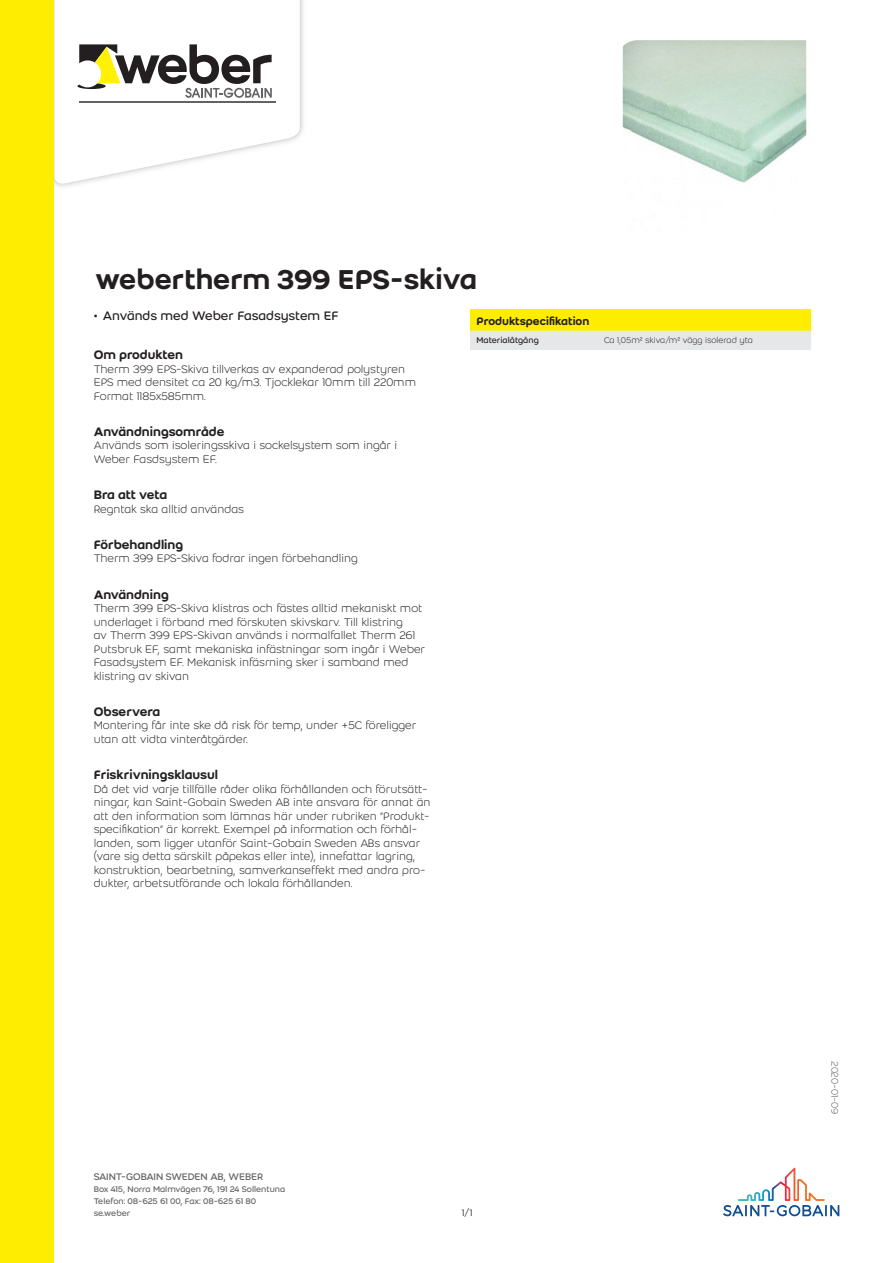
<style>
.page{position:relative;width:893px;height:1263px;background:#fff}
.page>*{position:absolute;margin:0;border:0;box-sizing:border-box;transform-origin:0 0}
.Product_name{font:500 30px "Weber";color:#231f20}
.Second_header{font:500 13.5px "Weber";color:#231f20}
.t1{font:13.5px "Weber";color:#231f20}
.Second_header-2{font:500 13.5px "Weber";letter-spacing:-.02em;color:#231f20}
.Body_text{font:300 12px/13.5px "Weber";color:#231f20}
.header_1{font:500 12px "Weber";color:#231f20}
.Address_-_company{font:10.5px "Weber";letter-spacing:-.01em;color:#636366}
.Last_modification_da{font:300 10.5px "Weber";letter-spacing:-.02em;color:#636366}
.Paging{font:10.5px "Weber";color:#636366}
.Address{font:9px "Weber";letter-spacing:-.005em;color:#636366}
.column_2{font:300 9px "Weber";color:#231f20}
.column_1{font:9px "Weber";color:#231f20}
</style>
<div class="page">
<img style="left:54px;top:0;width:250px;height:187px">
<svg style="left:55px;top:0;width:245px;height:186px"></svg>
<hr style="left:79px;top:101px;width:196px;height:1px;background:#636366">
<svg style="left:77px;top:44px;width:195px;height:54px"></svg>
<div style="left:0;top:0;width:54px;height:1263px;background:#ffed00"></div>
<svg style="left:723px;top:1168px;width:116px;height:48px"></svg>
<img style="left:622px;top:40px;width:185px;height:143px">
<hr style="left:470px;top:349px;width:128px;height:1px;background:#e6e7e9">
<svg style="left:470px;top:310px;width:341px;height:39px"></svg>
<hr style="left:598px;top:349px;width:213px;height:1px;background:#e6e7e9">
<p class="Product_name" style="left:95px;top:257px;width:384px">webertherm 399 EPS-skiva</p>
<p class="t1" style="left:94px;top:306px;width:246px">• Används med Weber Fasadsystem EF</p>
<p class="Second_header" style="left:94px;top:345px;width:91px">Om produkten</p>
<p class="Body_text" style="left:94px;top:362px;width:324px">Therm 399 EPS-Skiva tillverkas av expanderad polystyren<br>EPS med densitet ca 20 kg/m3. Tjocklekar 10mm till 220mm<br>Format 1185x585mm.</p>
<p class="Second_header" style="left:94px;top:422px;width:132px">Användningsområde</p>
<p class="Body_text" style="left:94px;top:438px;width:305px">Används som isoleringsskiva i sockelsystem som ingår i<br>Weber Fasdsystem EF.</p>
<p class="Second_header-2" style="left:94px;top:485px;width:75px">Bra att veta</p>
<p class="Body_text" style="left:94px;top:502px;width:152px">Regntak ska alltid användas</p>
<p class="Second_header" style="left:94px;top:535px;width:91px">Förbehandling</p>
<p class="Body_text" style="left:94px;top:551px;width:266px">Therm 399 EPS-Skiva fodrar ingen förbehandling</p>
<p class="Second_header" style="left:94px;top:584px;width:77px">Användning</p>
<p class="Body_text" style="left:94px;top:601px;width:333px">Therm 399 EPS-Skiva klistras och fästes alltid mekaniskt mot underlaget i förband med förskuten skivskarv. Till klistring<br>av Therm 399 EPS-Skivan används i normalfallet Therm 261<br>Putsbruk EF, samt mekaniska infästningar som ingår i Weber Fasadsystem EF. Mekanisk infäsrning sker i samband med klistring av skivan</p>
<p class="Second_header" style="left:94px;top:702px;width:68px">Observera</p>
<p class="Body_text" style="left:94px;top:718px;width:324px">Montering får inte ske då risk för temp, under +5C föreligger utan att vidta vinteråtgärder.</p>
<p class="Second_header" style="left:94px;top:765px;width:126px">Friskrivningsklausul</p>
<p class="Body_text" style="left:94px;top:782px;width:338px">Då det vid varje tillfälle råder olika förhållanden och förutsätt&shy;ningar, kan Saint-Gobain Sweden AB inte ansvara för annat än att den information som lämnas här under rubriken ”Produkt&shy;specifikation” är korrekt. Exempel på information och förhål&shy;landen, som ligger utanför Saint-Gobain Sweden ABs ansvar (vare sig detta särskilt påpekas eller inte), innefattar lagring, konstruktion, bearbetning, samverkanseffekt med andra pro&shy;dukter, arbetsutförande och lokala förhållanden.</p>
<p class="header_1" style="left:476px;top:312px;width:114px">Produktspecifikation</p>
<p class="column_1" style="left:476px;top:334px;width:64px">Materialåtgång</p>
<p class="column_2" style="left:604px;top:334px;width:150px">Ca 1,05m² skiva/m² vägg isolerad yta</p>
<p class="Address_-_company" style="left:94px;top:1169px;width:171px">SAINT-GOBAIN SWEDEN AB, WEBER</p>
<p class="Address" style="left:94px;top:1183px;width:193px">Box 415, Norra Malmvägen 76, 191 24 Sollentuna</p>
<p class="Address" style="left:94px;top:1195px;width:164px">Telefon: 08-625 61 00, Fax: 08-625 61 80</p>
<p class="Address" style="left:94px;top:1207px;width:38px">se.weber</p>
<p class="Paging" style="left:462px;top:1205px;width:12px">1/1</p>
<p class="Last_modification_da" style="left:842px;top:1061px;width:54px;rotate:90deg">2020-01-09</p>
</div>
